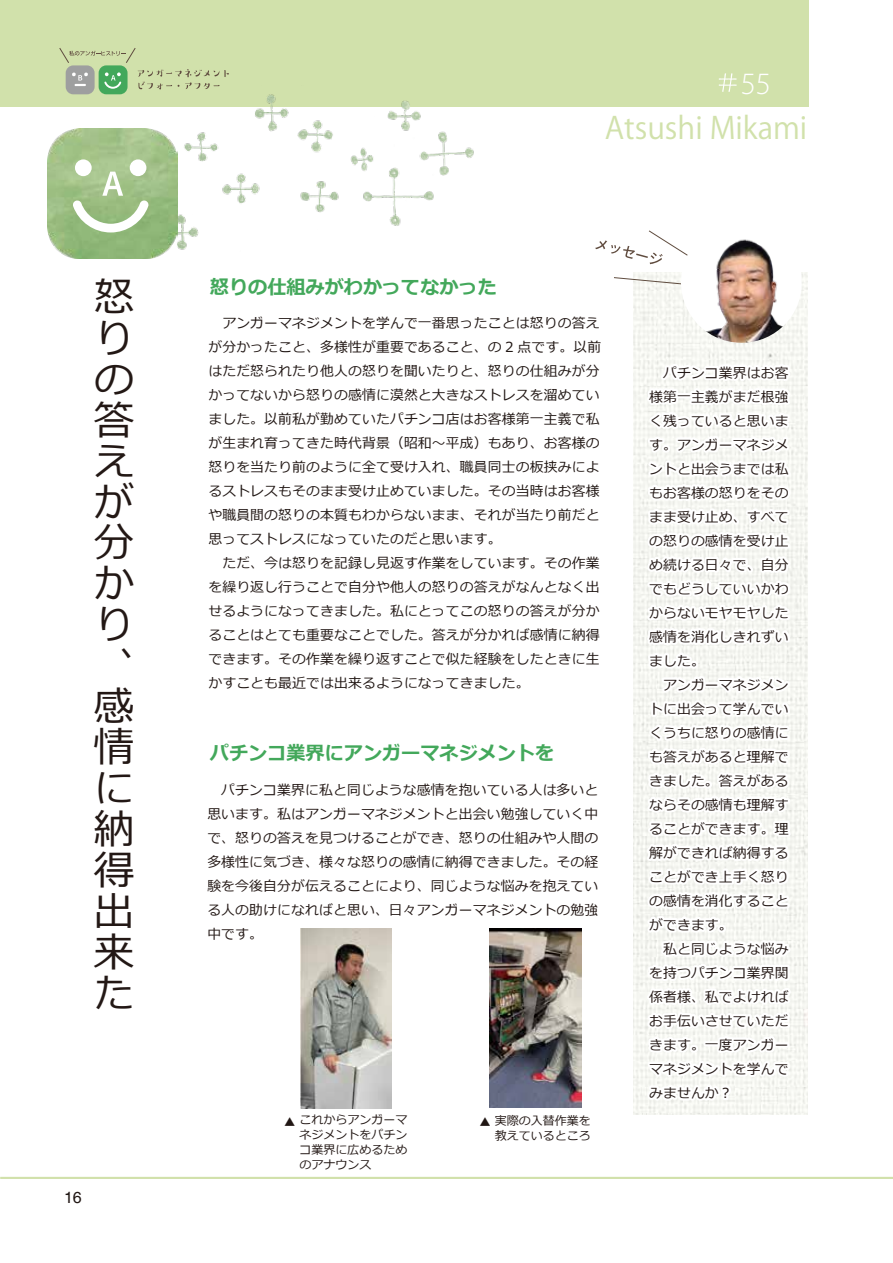
<style>
.page{position:relative;width:893px;height:1263px;background:#fff}
.page>*{position:absolute;margin:0;border:0;box-sizing:border-box;transform-origin:0 0}
.t1{font:40.5px/41px "Meiryo";color:#231815}
.t2{font:30.3px "Koz Go Pr 6 N";color:#d1e1ab}
.t3{font:700 19.2px "Meiryo";color:#43a85b}
.t4{font:15.9px "Helvetica";color:#211714}
.t5{font:13.8px/24px "Meiryo";letter-spacing:.01em;color:#231815;text-align:justify}
.t6{font:13.8px/24px "Meiryo";letter-spacing:.01em;color:#211714}
.t7{font:12px/15px "Meiryo";color:#231815;text-align:justify}
</style>
<div class="page">
<div style="left:0;top:0;width:808px;height:106px;background:#d1e1ab"></div>
<img style="left:165px;top:94px;width:310px;height:156px">
<hr style="left:0;top:1177px;width:893px;height:2px;background:#d1e1ab">
<img style="left:48px;top:129px;width:130px;height:129px">
<div style="left:130px;top:159px;width:16px;height:17px;background:#fff;border-radius:50%"></div>
<div style="left:75px;top:159px;width:17px;height:17px;background:#fff;border-radius:50%"></div>
<svg style="left:72px;top:172px;width:77px;height:60px"></svg>
<svg style="left:138px;top:69px;width:91px;height:20px"></svg>
<div style="left:99px;top:65px;width:29px;height:29px;background:#43a85b;border-radius:8px"></div>
<svg style="left:104px;top:72px;width:17px;height:17px"></svg>
<div style="left:66px;top:65px;width:29px;height:29px;background:#9e9f9f;border-radius:8px"></div>
<svg style="left:72px;top:72px;width:16px;height:14px"></svg>
<img style="left:633px;top:272px;width:175px;height:842px">
<svg style="left:642px;top:360px;width:156px;height:745px"></svg>
<svg style="left:595px;top:230px;width:207px;height:113px"></svg>
<img style="left:694px;top:230px;width:91px;height:113px">
<svg style="left:59px;top:48px;width:77px;height:15px"></svg>
<img style="left:301px;top:928px;width:90px;height:181px">
<img style="left:490px;top:929px;width:91px;height:179px">
<svg style="left:719px;top:73px;width:18px;height:19px"></svg>
<h1 class="t1" style="left:94px;top:279px;width:41px">怒りの答えが分かり︑感情に納得出来た</h1>
<p class="t4" style="left:64px;top:1188px;width:19px">16</p>
<h3 class="t3" style="left:210px;top:273px;width:289px">怒りの仕組みがわかってなかった</h3>
<h2 class="t2" style="left:605px;top:111px;width:204px">Atsushi Mikami</h2>
<p class="t6" style="left:208px;top:312px;width:394px">　アンガーマネジメントを学んで一番思ったことは怒りの答えが分かったこと、多様性が重要であること、の 2 点です。以前はただ怒られたり他人の怒りを聞いたりと、怒りの仕組みが分かってないから怒りの感情に漠然と大きなストレスを溜めていました。以前私が勤めていたパチンコ店はお客様第一主義で私が生まれ育ってきた時代背景（昭和～平成）もあり、お客様の怒りを当たり前のように全て受け入れ、職員同士の板挟みによるストレスもそのまま受け止めていました。その当時はお客様や職員間の怒りの本質もわからないまま、それが当たり前だと思ってストレスになっていたのだと思います。<br>　ただ、今は怒りを記録し見返す作業をしています。その作業を繰り返し行うことで自分や他人の怒りの答えがなんとなく出せるようになってきました。私にとってこの怒りの答えが分かることはとても重要なことでした。答えが分かれば感情に納得できます。その作業を繰り返すことで似た経験をしたときに生かすことも最近では出来るようになってきました。</p>
<h3 class="t3" style="left:210px;top:740px;width:346px">パチンコ業界にアンガーマネジメントを</h3>
<p class="t5" style="left:207px;top:778px;width:393px">　パチンコ業界に私と同じような感情を抱いている人は多いと思います。私はアンガーマネジメントと出会い勉強していく中で、怒りの答えを見つけることができ、怒りの仕組みや人間の多様性に気づき、様々な怒りの感情に納得できました。その経験を今後自分が伝えることにより、同じような悩みを抱えている人の助けになればと思い、日々アンガーマネジメントの勉強中です。</p>
<p class="t7" style="left:300px;top:1113px;width:109px;text-indent:-15px"><sub>▲</sub> これからアンガーマネジメントをパチンコ業界に広めるためのアナウンス</p>
<p class="t7" style="left:480px;top:1114px;width:113px;text-align:right"><sub>▲</sub> 実際の入替作業を教えているところ</p>
<p class="t5" style="left:649px;top:361px;width:141px;text-align:left">　パチンコ業界はお客様第一主義がまだ根強く残っていると思います。アンガーマネジメントと出会うまでは私もお客様の怒りをそのまま受け止め、すべての怒りの感情を受け止め続ける日々で、自分でもどうしていいかわからないモヤモヤした感情を消化しきれずいました。<br>　アンガーマネジメントに出会って学んでいくうちに怒りの感情にも答えがあると理解できました。答えがあるならその感情も理解することができます。理解ができれば納得することができ上手く怒りの感情を消化することができます。<br>　私と同じような悩みを持つパチンコ業界関係者様、私でよければお手伝いさせていただきます。一度アンガーマネジメントを学んでみませんか︖</p>
</div>
